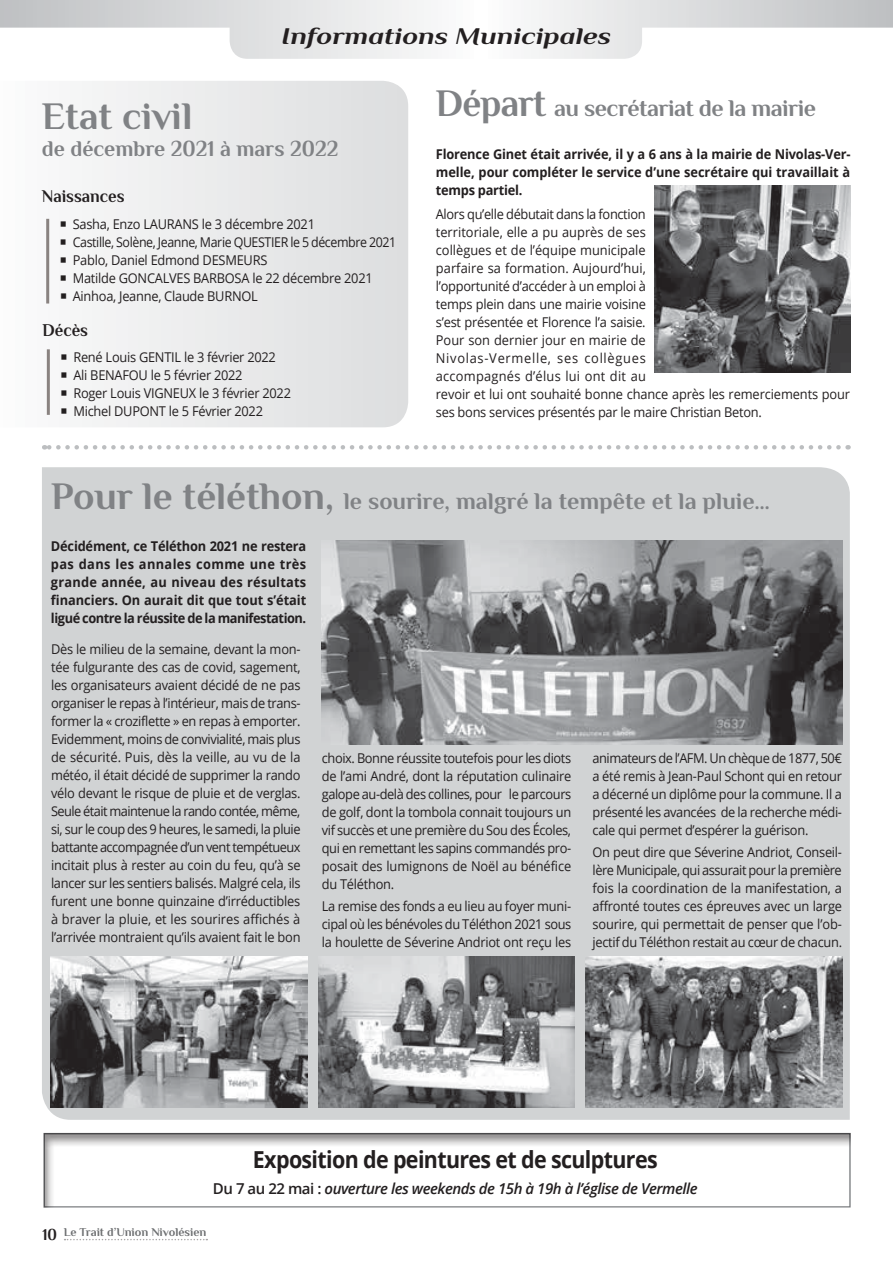
<style>
.page{position:relative;width:893px;height:1263px;background:#fff}
.page>*{position:absolute;margin:0;border:0;box-sizing:border-box;transform-origin:0 0}
.t1{font:700 39px "Philosopher";color:#808285}
.t2{font:700 24px "Philosopher";color:#808285}
.t3{font:700 24px "Philosopher";letter-spacing:-.02em;color:#808285}
.t4{font:italic 700 24px "Philosopher";color:#231f20;scale:1.2 1}
.t5{font:700 23.4px "Open Sans";letter-spacing:-.03em;color:#231f20;scale:.92 1}
.t6{font:700 22.5px "Philosopher";color:#808285}
.t7{font:700 18px "Philosopher";color:#231f20;scale:.93 1}
.t8{font:italic 600 15px "Open Sans";letter-spacing:-.03em;color:#231f20}
.t9{font:13.5px/18px "Open Sans";letter-spacing:-.02em;color:#231f20;text-align:justify;scale:.95 1}
.t10{font:700 13.5px/18px "Open Sans";letter-spacing:-.02em;color:#231f20;text-align:justify;scale:.95 1}
.t11{font:700 12px "Philosopher";color:#6d6f71}
.s1{font-size:39px}
.s2{font-style:normal}
.s3{font-size:16.5px;color:#231f20}
</style>
<div class="page">
<div style="left:42px;top:467px;width:808px;height:653px;background:#d1d3d4"></div>
<svg style="left:65px;top:1239px;width:142px;height:1px"></svg>
<svg style="left:0;top:0;width:893px;height:59px"></svg>
<svg style="left:46px;top:81px;width:362px;height:346px"></svg>
<hr style="left:46px;top:219px;width:3px;height:84px;background:#898280">
<svg style="left:44px;top:445px;width:794px;height:4px"></svg>
<hr style="left:47px;top:349px;width:3px;height:66px;background:#898280">
<img style="left:654px;top:186px;width:196px;height:186px">
<div style="left:43px;top:1131px;width:810px;height:78px;background:#231f20;opacity:.5"></div>
<img style="left:322px;top:541px;width:520px;height:203px">
<img style="left:51px;top:956px;width:257px;height:151px">
<img style="left:318px;top:956px;width:257px;height:151px">
<img style="left:585px;top:956px;width:257px;height:151px">
<svg style="left:61px;top:222px;width:5px;height:5px"></svg>
<svg style="left:61px;top:240px;width:5px;height:5px"></svg>
<svg style="left:61px;top:258px;width:5px;height:5px"></svg>
<svg style="left:61px;top:276px;width:5px;height:5px"></svg>
<svg style="left:61px;top:294px;width:5px;height:5px"></svg>
<svg style="left:62px;top:354px;width:5px;height:6px"></svg>
<svg style="left:62px;top:372px;width:5px;height:6px"></svg>
<svg style="left:62px;top:390px;width:5px;height:6px"></svg>
<svg style="left:62px;top:408px;width:5px;height:6px"></svg>
<h2 class="t4" style="left:282px;top:19px;width:276px">Informations Municipales</h2>
<h1 class="t1" style="left:42px;top:90px;width:152px">Etat civil</h1>
<h3 class="t6" style="left:42px;top:133px;width:298px">de décembre 2021 à mars 2022</h3>
<h3 class="t7" style="left:42px;top:184px;width:90px">Naissances</h3>
<p class="t9" style="left:73px;top:215px;width:342px;text-align:left">Sasha, Enzo LAURANS le 3 décembre 2021<br>Castille, Solène, Jeanne, Marie QUESTIER le 5 décembre 2021<br>Pablo, Daniel Edmond DESMEURS<br>Matilde GONCALVES BARBOSA le 22 décembre 2021<br>Ainhoa, Jeanne, Claude BURNOL</p>
<h3 class="t7" style="left:43px;top:318px;width:50px">Décès</h3>
<p class="t9" style="left:73px;top:348px;width:231px;text-align:left">René Louis GENTIL le 3 février 2022<br>Ali BENAFOU le 5 février 2022<br>Roger Louis VIGNEUX le 3 février 2022<br>Michel DUPONT le 5 Février 2022</p>
<h2 class="t3" style="left:436px;top:92px;width:382px"><span class="s1">Départ</span> au secrétariat de la mairie</h2>
<p class="t10" style="left:436px;top:145px;width:438px">Florence Ginet était arrivée, il y a 6 ans à la mairie de Nivolas-Ver&shy;melle, pour compléter le service d’une secrétaire qui travaillait à temps partiel.</p>
<p class="t9" style="left:436px;top:204px;width:438px;text-align:left">Alors qu’elle débutait dans la fonction<br>territoriale, elle a pu auprès de ses<br>collègues et de l’équipe municipale<br>parfaire sa formation. Aujourd’hui,<br>l’opportunité d’accéder à un emploi à<br>temps plein dans une mairie voisine<br>s’est présentée et Florence l’a saisie.<br>Pour son dernier jour en mairie de<br>Nivolas-Vermelle, ses collègues<br>accompagnés d’élus lui ont dit au<br>revoir et lui ont souhaité bonne chance après les remerciements pour ses bons services présentés par le maire Christian Beton.</p>
<h2 class="t2" style="left:51px;top:485px;width:720px"><span class="s1">Pour le téléthon,</span> le sourire, malgré la tempête et la pluie…</h2>
<p class="t10" style="left:51px;top:537px;width:270px">Décidément, ce Téléthon 2021 ne restera pas dans les annales comme une très grande année, au niveau des résultats financiers. On aurait dit que tout s’était ligué contre la réussite de la manifestation.</p>
<p class="t9" style="left:51px;top:640px;width:264px">Dès le milieu de la semaine, devant la mon&shy;tée fulgurante des cas de covid, sagement, les organisateurs avaient décidé de ne pas organiser le repas à l’intérieur, mais de trans&shy;former la « croziflette » en repas à emporter.<br>Evidemment, moins de convivialité, mais plus de sécurité. Puis, dès la veille, au vu de la météo, il était décidé de supprimer la rando vélo devant le risque de pluie et de verglas.<br>Seule était maintenue la rando contée, même, si, sur le coup des 9 heures, le samedi, la pluie battante accompagnée d’un vent tempétueux incitait plus à rester au coin du feu, qu’à se lancer sur les sentiers balisés. Malgré cela, ils furent une bonne quinzaine d’irréductibles à braver la pluie, et les sourires affichés à l’arrivée montraient qu’ils avaient fait le bon</p>
<p class="t9" style="left:322px;top:749px;width:264px">choix. Bonne réussite toutefois pour les diots de l’ami André, dont la réputation culinaire galope au-delà des collines, pour le parcours de golf, dont la tombola connait toujours un vif succès et une première du Sou des Écoles, qui en remettant les sapins commandés pro&shy;posait des lumignons de Noël au bénéfice du Téléthon.</p>
<p class="t9" style="left:322px;top:897px;width:264px">La remise des fonds a eu lieu au foyer muni&shy;cipal où les bénévoles du Téléthon 2021 sous la houlette de Séverine Andriot ont reçu les</p>
<p class="t9" style="left:592px;top:749px;width:264px">animateurs de l’AFM. Un chèque de 1877, 50€ a été remis à Jean-Paul Schont qui en retour a décerné un diplôme pour la commune. Il a présenté les avancées de la recherche médi&shy;cale qui permet d’espérer la guérison.</p>
<p class="t9" style="left:592px;top:843px;width:264px">On peut dire que Séverine Andriot, Conseil&shy;lère Municipale, qui assurait pour la première fois la coordination de la manifestation, a affronté toutes ces épreuves avec un large sourire, qui permettait de penser que l’ob&shy;jectif du Téléthon restait au cœur de chacun.</p>
<h3 class="t5" style="left:253px;top:1143px;width:441px">Exposition de peintures et de sculptures</h3>
<p class="t8" style="left:213px;top:1178px;width:486px"><span class="s2">Du 7 au 22 mai :</span> ouverture les weekends de 15h à 19h à l’église de Vermelle</p>
<p class="t11" style="left:43px;top:1224px;width:165px"><span class="s3">10</span> Le Trait d’Union Nivolésien</p>
</div>
